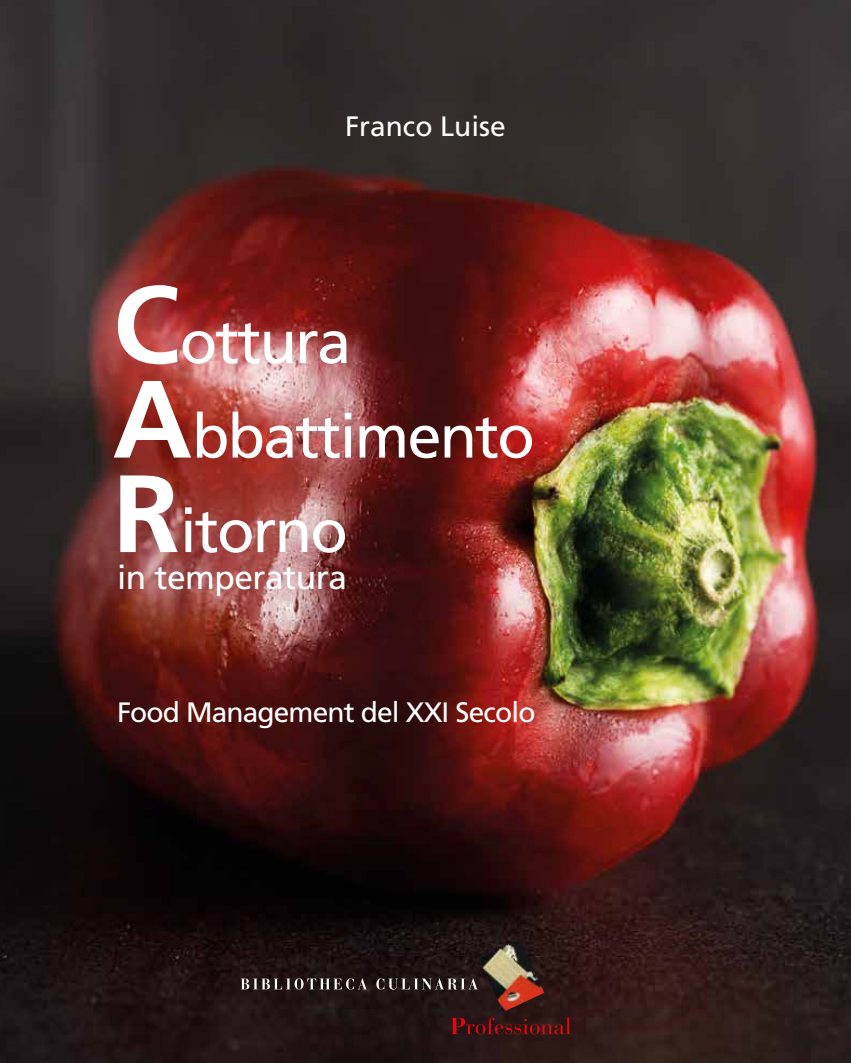
<style>
.page{position:relative;width:851px;height:1063px;background:#fff}
.page>*{position:absolute;margin:0;border:0;box-sizing:border-box;transform-origin:0 0}
.t1{font:61.2px/94.5px "Frutiger LT";letter-spacing:-.03em;color:#fff}
.t2{font:33.45px "Frutiger LT";letter-spacing:-.015em;color:#fff}
.t3{font:28.05px "Frutiger LT";letter-spacing:-.03em;color:#fff}
.t4{font:28.05px "Frutiger LT";color:#fff}
.s1{font-weight:700;font-size:109.8px}
</style>
<div class="page">
<img style="left:0;top:0;width:850px;height:1063px">
<svg style="left:241px;top:978px;width:126px;height:12px;background:#584f4f"></svg>
<svg style="left:376px;top:978px;width:101px;height:12px"></svg>
<svg style="left:451px;top:1017px;width:120px;height:17px;background:#501314"></svg>
<img style="left:478px;top:939px;width:66px;height:73px">
<p class="t4" style="left:345px;top:110px;width:162px">Franco Luise</p>
<p class="t1" style="left:113px;top:295px;width:423px"><span class="s1">C</span>ottura<br><span class="s1">A</span>bbattimento<br><span class="s1">R</span>itorno</p>
<p class="t2" style="left:117px;top:558px;width:231px">in temperatura</p>
<p class="t3" style="left:117px;top:696px;width:420px">Food Management del XXI Secolo</p>
</div>
